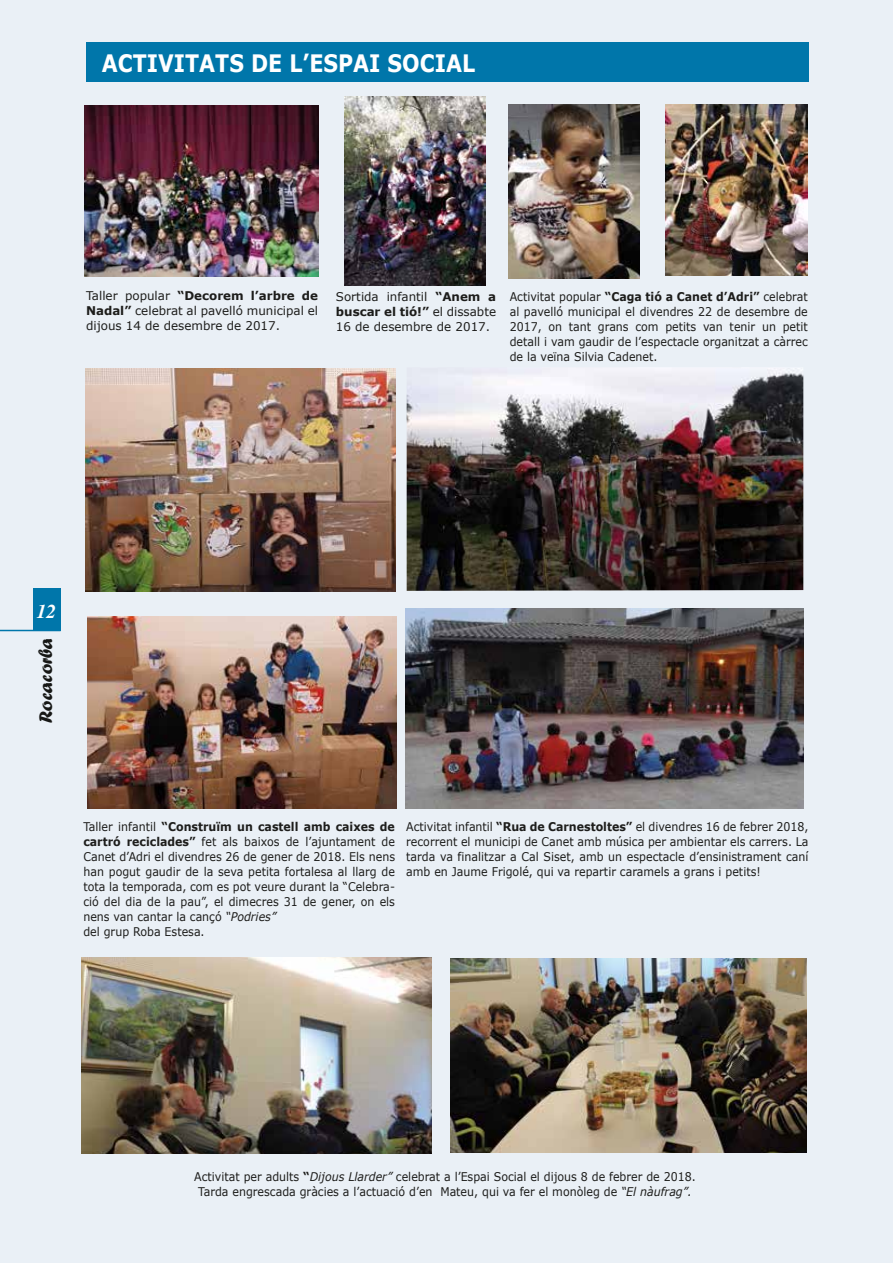
<style>
.page{position:relative;width:893px;height:1263px;background:#eaf0f6}
.page>*{position:absolute;margin:0;border:0;box-sizing:border-box;transform-origin:0 0}
.t1{font:700 24px "Verdana";color:#fff;scale:.86 1}
.t2{font:19.5px "Forte";color:#161715}
.t3{font:italic 700 19.5px "Times";color:#fff}
.t4{font:12px/15px "Verdana";color:#1d1d1b;text-align:justify;scale:.92 1}
.t5{font:12px/15px "Verdana";color:#1d1d1b;text-align:justify}
.s1{font-weight:700}
.s2{font-style:italic}
</style>
<div class="page">
<hr style="left:0;top:630px;width:61px;height:1px;background:#0076aa">
<div style="left:33px;top:588px;width:28px;height:42px;background:#0076aa"></div>
<img style="left:344px;top:97px;width:142px;height:189px">
<img style="left:407px;top:368px;width:396px;height:223px">
<img style="left:82px;top:957px;width:349px;height:196px">
<img style="left:406px;top:608px;width:397px;height:200px">
<img style="left:509px;top:104px;width:130px;height:175px">
<img style="left:665px;top:105px;width:142px;height:170px">
<img style="left:84px;top:106px;width:234px;height:171px">
<img style="left:451px;top:959px;width:356px;height:194px">
<img style="left:86px;top:369px;width:310px;height:222px">
<img style="left:88px;top:617px;width:309px;height:191px">
<div style="left:86px;top:43px;width:722px;height:39px;background:#0076aa"></div>
<h1 class="t1" style="left:102px;top:48px;width:436px">ACTIVITATS DE L’ESPAI SOCIAL</h1>
<p class="t5" style="left:86px;top:288px;width:234px">Taller popular <span class="s1">“Decorem l’arbre de Nadal”</span> celebrat al pavelló municipal el dijous 14 de desembre de 2017.</p>
<p class="t4" style="left:510px;top:290px;width:326px">Activitat popular <span class="s1">“Caga tió a Canet d’Adri”</span> celebrat al pavelló municipal el divendres 22 de desembre de 2017, on tant grans com petits van tenir un petit detall i vam gaudir de l’espectacle organitzat a càrrec de la veïna Silvia Cadenet.</p>
<p class="t5" style="left:336px;top:290px;width:162px">Sortida infantil <span class="s1">“Anem a buscar el tió!”</span> el dissabte 16 de desembre de 2017.</p>
<h2 class="t3" style="left:37px;top:593px;width:21px">12</h2>
<h2 class="t2" style="left:34px;top:723px;width:87px;rotate:-90deg">Rocacorba</h2>
<p class="t4" style="left:83px;top:819px;width:340px;text-align:left">Taller infantil <span class="s1">“Construïm un castell amb caixes de cartró reciclades”</span> fet als baixos de l’ajuntament de Canet d’Adri el divendres 26 de gener de 2018. Els nens han pogut gaudir de la seva petita fortalesa al llarg de tota la temporada, com es pot veure durant la “Celebra&shy;ció del dia de la pau”, el dimecres 31 de gener, on els nens van cantar la cançó <span class="s2">“Podries”<br></span>del grup Roba Estesa.</p>
<p class="t4" style="left:406px;top:819px;width:439px">Activitat infantil <span class="s1">“Rua de Carnestoltes”</span> el divendres 16 de febrer 2018, recorrent el municipi de Canet amb música per ambientar els carrers. La tarda va finalitzar a Cal Siset, amb un espectacle d’ensinistrament caní amb en Jaume Frigolé, qui va repartir caramels a grans i petits!</p>
<p class="t4" style="left:194px;top:1169px;width:547px;text-align:center">Activitat per adults <span class="s1">“</span><span class="s2">Dijous Llarder”</span> celebrat a l’Espai Social el dijous 8 de febrer de 2018.<br>Tarda engrescada gràcies a l’actuació d’en Mateu, qui va fer el monòleg de <span class="s2">“El nàufrag”.</span></p>
</div>
